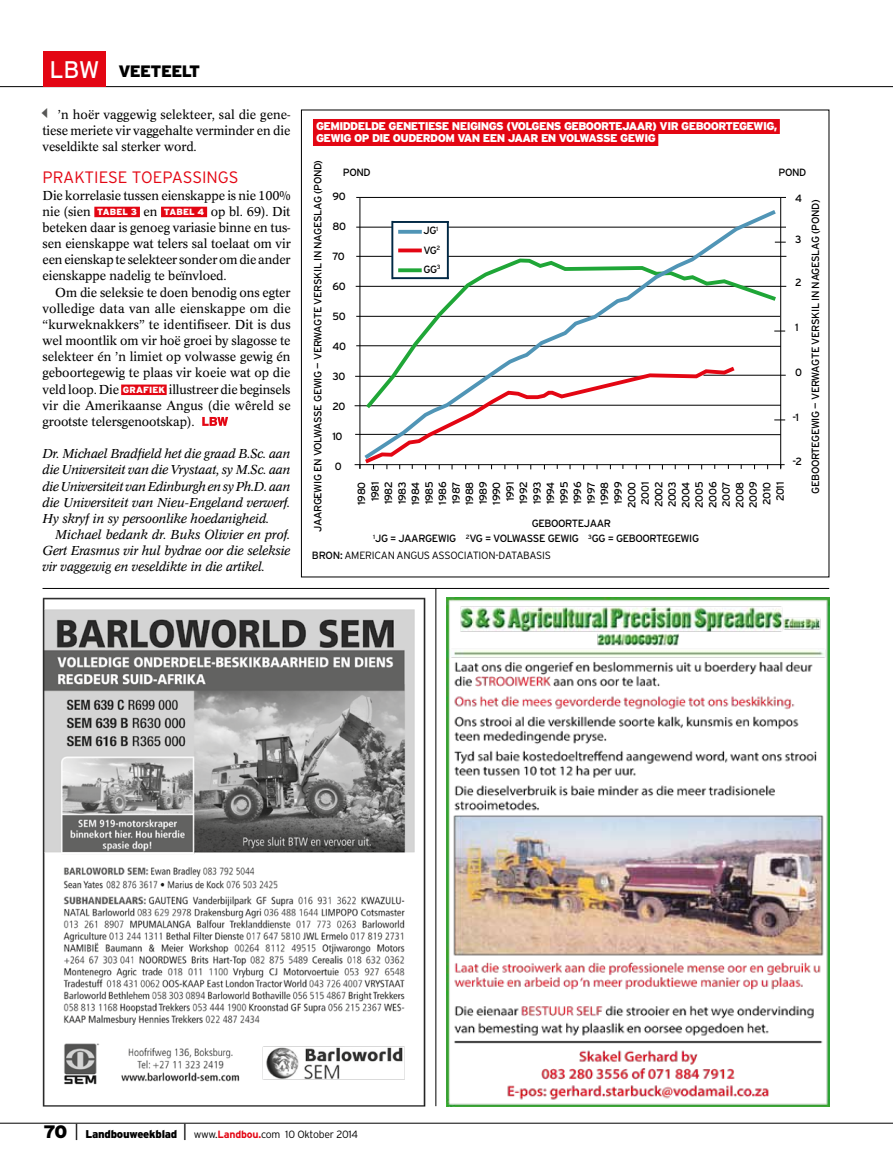
<style>
.page{position:relative;width:893px;height:1170px;background:#fff}
.page>*{position:absolute;margin:0;border:0;box-sizing:border-box;transform-origin:0 0}
.t1{font:24px "Interstate";color:#fff}
.t2{font:300 16.5px "Interstate";color:#e30613}
.t3{font:900 16.5px "Interstate";letter-spacing:-.04em;color:#000}
.t4{font:12.75px/16.2px "Concorde BQ";letter-spacing:-.01em;color:#000;text-align:justify}
.t5{font:italic 12.75px/16.2px "Concorde BQ";letter-spacing:-.02em;color:#000;text-align:justify}
.t6{font:900 11.25px "Interstate";letter-spacing:-.055em;color:#fff}
.t7{font:10.5px/13.5px "Interstate";letter-spacing:-.035em;color:#000;text-align:right}
.t8{font:300 10.5px "Interstate";letter-spacing:-.02em;color:#000}
.s1{font-family:"Interstate";font-weight:900;font-size:9px;color:#fff}
.s2{font-weight:400}
.s3{font-weight:900;font-size:18px}
.s4{font-size:16.5px}
.s5{font-weight:900;font-size:11.25px}
.s6{font-weight:700;color:#e30613}
</style>
<div class="page">
<hr style="left:0;top:86px;width:893px;height:1px;background:#000">
<hr style="left:0;top:1122px;width:893px;height:1px;background:#000">
<div style="left:43px;top:51px;width:63px;height:35px;background:#e30613"></div>
<div style="left:94px;top:207px;width:46px;height:10px;background:#e30613"></div>
<div style="left:161px;top:207px;width:46px;height:10px;background:#e30613"></div>
<div style="left:121px;top:384px;width:46px;height:11px;background:#e30613"></div>
<svg style="left:202px;top:417px;width:26px;height:9px"></svg>
<div style="left:313px;top:119px;width:467px;height:15px;background:#e30613"></div>
<div style="left:313px;top:131px;width:345px;height:15px;background:#e30613"></div>
<hr style="left:355px;top:464px;width:430px;height:1px;background:#000">
<hr style="left:356px;top:197px;width:430px;height:1px;background:#000">
<hr style="left:448px;top:227px;width:338px;height:1px;background:#000">
<hr style="left:447px;top:256px;width:339px;height:1px;background:#000">
<hr style="left:737px;top:286px;width:49px;height:1px;background:#000">
<hr style="left:356px;top:286px;width:109px;height:1px;background:#000">
<hr style="left:356px;top:316px;width:80px;height:1px;background:#000">
<hr style="left:356px;top:345px;width:57px;height:1px;background:#000">
<hr style="left:356px;top:256px;width:37px;height:1px;background:#000">
<hr style="left:356px;top:227px;width:37px;height:1px;background:#000">
<hr style="left:703px;top:375px;width:83px;height:1px;background:#000">
<hr style="left:780px;top:197px;width:1px;height:271px;background:#000">
<hr style="left:360px;top:198px;width:1px;height:270px;background:#000">
<svg style="left:355px;top:363px;width:387px;height:106px"></svg>
<svg style="left:360px;top:207px;width:420px;height:256px"></svg>
<hr style="left:43px;top:588px;width:786px;height:1px;background:#000">
<img style="left:43px;top:597px;width:382px;height:509px">
<img style="left:446px;top:597px;width:383px;height:509px">
<hr style="left:435px;top:588px;width:1px;height:518px;background:#000">
<h1 class="t1" style="left:49px;top:55px;width:51px">LBW</h1>
<p class="t3" style="left:118px;top:61px;width:83px">VEETEELT</p>
<p class="t4" style="left:43px;top:106px;width:250px;text-indent:15px">’n hoër vaggewig selekteer, sal die gene&shy;tiese meriete vir vaggehalte verminder en die veseldikte sal sterker word.</p>
<p class="t2" style="left:43px;top:167px;width:197px">PRAKTIESE TOEPASSINGS</p>
<p class="t4" style="left:43px;top:187px;width:250px">Die korrelasie tussen eienskappe is nie 100% nie (sien <span class="s1">TABEL 3</span> en <span class="s1">TABEL 4</span> op bl. 69). Dit beteken daar is genoeg variasie binne en tus&shy;sen eienskappe wat telers sal toelaat om vir een eienskap te selekteer sonder om die ander eienskappe nadelig te beïnvloed.</p>
<p class="t4" style="left:43px;top:284px;width:250px;text-indent:13px">Om die seleksie te doen benodig ons egter volledige data van alle eienskappe om die “kurweknakkers” te identifiseer. Dit is dus wel moontlik om vir hoë groei by slagosse te selekteer én ’n limiet op volwasse gewig én geboortegewig te plaas vir koeie wat op die veld loop. Die <span class="s1">GRA FIEK</span> illustreer die beginsels vir die Amerikaanse Angus (die wêreld se grootste telersgenootskap).</p>
<p class="t5" style="left:43px;top:445px;width:250px">Dr. Michael Bradfield het die graad B.Sc. aan die Universiteit van die Vrystaat, sy M.Sc. aan die Universiteit van Edinburgh en sy Ph.D. aan die Universiteit van Nieu-Engeland verwerf.<br>Hy skryf in sy persoonlike hoedanigheid.</p>
<p class="t5" style="left:43px;top:526px;width:250px;text-indent:13px">Michael bedank dr. Buks Olivier en prof.<br>Gert Erasmus vir hul bydrae oor die seleksie vir vaggewig en veseldikte in die artikel.</p>
<p class="t6" style="left:316px;top:119px;width:264px">GEMIDDELDE GENETIESE NEIGINGS (VOLGENS GEBOORTE</p>
<p class="t6" style="left:622px;top:119px;width:16px">JAAR</p>
<p class="t6" style="left:652px;top:119px;width:45px">) VIR GEBOORTE</p>
<p class="t6" style="left:739px;top:119px;width:40px">GEWIG,</p>
<p class="t6" style="left:316px;top:131px;width:208px">GEWIG OP DIE OUDERDOM VAN EEN JAAR</p>
<p class="t6" style="left:541px;top:131px;width:116px">EN VOLWASSE GEWIG</p>
<p class="t7" style="left:311px;top:532px;width:373px;rotate:-90deg">JAARGEWIG EN VOLWASSE GEWIG — VERWAGTE VERSKIL IN NAGESLAG (POND)</p>
<p class="t7" style="left:343px;top:166px;width:28px">POND</p>
<p class="t7" style="left:779px;top:166px;width:28px">POND</p>
<p class="t7" style="left:332px;top:190px;width:15px">90</p>
<p class="t7" style="left:332px;top:220px;width:15px">80</p>
<p class="t7" style="left:332px;top:250px;width:14px">70</p>
<p class="t7" style="left:332px;top:280px;width:15px">60</p>
<p class="t7" style="left:332px;top:310px;width:15px">50</p>
<p class="t7" style="left:332px;top:340px;width:15px">40</p>
<p class="t7" style="left:332px;top:370px;width:14px">30</p>
<p class="t7" style="left:332px;top:400px;width:15px">20</p>
<p class="t7" style="left:332px;top:430px;width:12px">10</p>
<p class="t7" style="left:335px;top:460px;width:8px">0</p>
<p class="t7" style="left:423px;top:221px;width:19px;line-height:19.2px;text-align:left">JG<sup>1<br></sup>VG<sup>2<br></sup>GG<sup>3</sup></p>
<p class="t7" style="left:355px;top:508px;width:28px;rotate:-90deg">1980<br>1981<br>1982<br>1983<br>1984<br>1985<br>1986<br>1987<br>1988<br>1989<br>1990<br>1991<br>1992<br>1993<br>1994<br>1995<br>1996<br>1997<br>1998<br>1999<br>2000<br>2001<br>2002<br>2003<br>2004<br>2005<br>2006<br>2007<br>2008<br>2009<br>2010<br>2011</p>
<p class="t7" style="left:532px;top:516px;width:81px">GEBOORTEJAAR</p>
<p class="t7" style="left:373px;top:532px;width:326px"><sup>1</sup>JG = JAARGEWIG <sup>2</sup>VG = VOLWASSE GEWIG <sup>3</sup>GG = GEBOORTEGEWIG</p>
<p class="t7" style="left:795px;top:192px;width:9px">4</p>
<p class="t7" style="left:795px;top:232px;width:8px">3</p>
<p class="t7" style="left:795px;top:275px;width:8px">2</p>
<p class="t7" style="left:795px;top:321px;width:5px">1</p>
<p class="t7" style="left:795px;top:365px;width:8px">0</p>
<p class="t7" style="left:792px;top:410px;width:8px">-1</p>
<p class="t7" style="left:792px;top:454px;width:11px">-2</p>
<p class="t7" style="left:809px;top:494px;width:295px;rotate:-90deg">GEBOORTEGEWIG — VERWAGTE VERSKIL IN NAGESLAG (POND)</p>
<p class="t7" style="left:312px;top:548px;width:15px">BRON</p>
<p class="t8" style="left:340px;top:548px;width:39px"><span class="s2">:</span> AMERICAN</p>
<p class="t8" style="left:396px;top:548px;width:15px">ANGUS</p>
<p class="t8" style="left:432px;top:548px;width:14px">ASSOCIATION</p>
<p class="t8" style="left:495px;top:548px;width:10px">-DATABASIS</p>
<p class="t8" style="left:43px;top:1128px;width:316px"><span class="s3">70</span> <span class="s4">|</span> <span class="s5">LANDBOUWEEKBLAD</span> <span class="s4">|</span> WWW.<span class="s6">Landbou.</span>COM 10 OKTOBER 2014</p>
</div>
